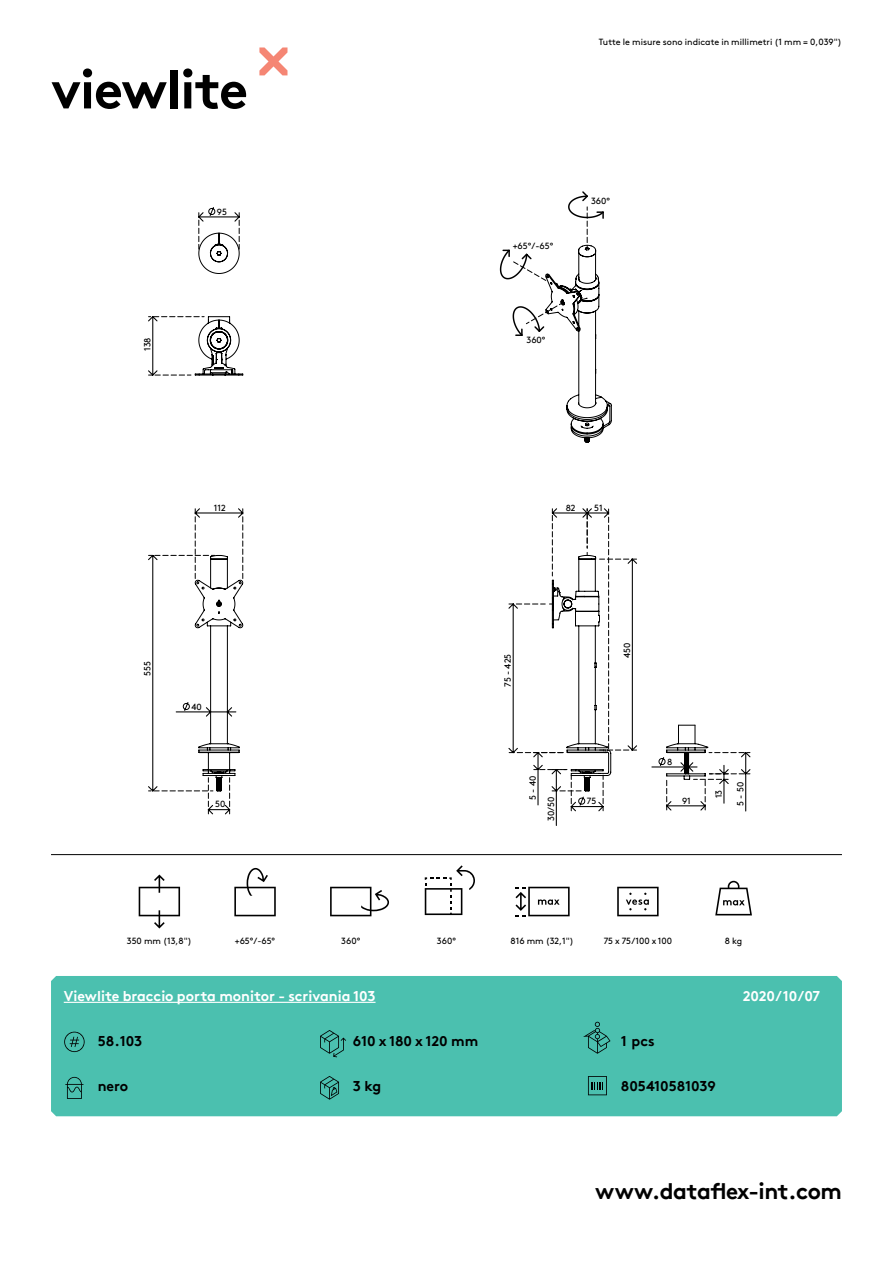
<style>
.page{position:relative;width:893px;height:1263px;background:#fff}
.page>*{position:absolute;margin:0;border:0;box-sizing:border-box;transform-origin:0 0}
.hoofdstuk{font:700 54px "Brown Pro TT";letter-spacing:-.02em;color:#000}
.t1{font:700 22.5px "Brown Pro TT";letter-spacing:-.02em;color:#000}
.t2{font:700 14.25px "Brown Pro TT";color:#fff}
.specificaties{font:700 14.25px "Brown Pro TT";color:#000}
.t3{font:9px "Brown";color:#000}
.t4{font:9px/18.3px "Brown Pro TT Regular Alt";color:#000}
</style>
<div class="page">
<svg style="left:259px;top:47px;width:28px;height:28px"></svg>
<hr style="left:51px;top:854px;width:791px;height:1px;background:#000">
<svg style="left:139px;top:874px;width:41px;height:54px"></svg>
<svg style="left:234px;top:868px;width:42px;height:48px"></svg>
<svg style="left:330px;top:887px;width:59px;height:29px"></svg>
<svg style="left:425px;top:865px;width:50px;height:50px"></svg>
<svg style="left:515px;top:887px;width:55px;height:29px"></svg>
<svg style="left:617px;top:887px;width:42px;height:29px"></svg>
<svg style="left:715px;top:881px;width:37px;height:34px"></svg>
<div style="left:51px;top:976px;width:791px;height:140px;background:#4bc0af"></div>
<svg style="left:149px;top:508px;width:95px;height:307px"></svg>
<svg style="left:508px;top:508px;width:129px;height:304px"></svg>
<svg style="left:149px;top:316px;width:95px;height:60px"></svg>
<svg style="left:499px;top:191px;width:113px;height:252px"></svg>
<svg style="left:651px;top:724px;width:99px;height:87px"></svg>
<svg style="left:198px;top:207px;width:42px;height:67px"></svg>
<svg style="left:64px;top:1032px;width:21px;height:20px"></svg>
<svg style="left:65px;top:1077px;width:18px;height:22px"></svg>
<svg style="left:320px;top:1030px;width:26px;height:27px"></svg>
<svg style="left:583px;top:1022px;width:27px;height:32px"></svg>
<svg style="left:320px;top:1076px;width:19px;height:24px"></svg>
<svg style="left:588px;top:1076px;width:19px;height:19px"></svg>
<hr style="left:64px;top:1002px;width:312px;height:1px;background:#fff">
<p class="hoofdstuk" style="left:51px;top:46px;width:198px">viewlite</p>
<p class="t4" style="left:138px;top:351px;width:15px;rotate:-90deg">138</p>
<p class="t4" style="left:217px;top:202px;width:12px">95</p>
<p class="t4" style="left:214px;top:498px;width:13px">112</p>
<p class="t4" style="left:138px;top:676px;width:16px;rotate:-90deg">555</p>
<p class="t4" style="left:191px;top:697px;width:12px">40</p>
<p class="t4" style="left:215px;top:794px;width:12px">50</p>
<p class="t3" style="left:599px;top:35px;width:245px">Tutte le misure sono indicate in millimetri (1 mm = 0,039")</p>
<p class="t4" style="left:513px;top:236px;width:42px">+65°/-65°</p>
<p class="t4" style="left:526px;top:330px;width:21px">360°</p>
<p class="t4" style="left:591px;top:191px;width:21px">360°</p>
<p class="t4" style="left:566px;top:498px;width:11px">82</p>
<p class="t4" style="left:594px;top:498px;width:10px">51</p>
<p class="t4" style="left:498px;top:687px;width:35px;rotate:-90deg">75 - 425</p>
<p class="t4" style="left:617px;top:658px;width:17px;rotate:-90deg">450</p>
<p class="t4" style="left:523px;top:821px;width:46px;text-indent:21px;rotate:-90deg">5 - 40<br>30/50</p>
<p class="t4" style="left:587px;top:791px;width:11px">75</p>
<p class="t4" style="left:667px;top:752px;width:7px">8</p>
<p class="t4" style="left:682px;top:790px;width:10px">91</p>
<p class="t4" style="left:709px;top:798px;width:10px;rotate:-90deg">13</p>
<p class="t4" style="left:730px;top:806px;width:26px;rotate:-90deg">5 - 50</p>
<p class="t3" style="left:127px;top:934px;width:66px">350 mm (13,8")</p>
<p class="t3" style="left:235px;top:934px;width:42px">+65°/-65°</p>
<p class="t3" style="left:341px;top:934px;width:21px">360°</p>
<p class="t3" style="left:437px;top:934px;width:21px">360°</p>
<p class="t3" style="left:511px;top:934px;width:65px">816 mm (32,1")</p>
<p class="t3" style="left:604px;top:934px;width:70px">75 x 75/100 x 100</p>
<p class="t3" style="left:725px;top:934px;width:19px">8 kg</p>
<h3 class="t2" style="left:64px;top:985px;width:313px">Viewlite braccio porta monitor - scrivania 103</h3>
<h3 class="t2" style="left:743px;top:985px;width:79px">2020/10/07</h3>
<h3 class="specificaties" style="left:98px;top:1029px;width:46px">58.103</h3>
<p class="specificaties" style="left:98px;top:1074px;width:32px">nero</p>
<p class="specificaties" style="left:353px;top:1029px;width:127px">610 x 180 x 120 mm</p>
<p class="specificaties" style="left:621px;top:1029px;width:35px">1 pcs</p>
<p class="specificaties" style="left:353px;top:1074px;width:30px">3 kg</p>
<h3 class="specificaties" style="left:621px;top:1074px;width:96px">805410581039</h3>
<h2 class="t1" style="left:595px;top:1173px;width:248px">www.dataflex-int.com</h2>
</div>
